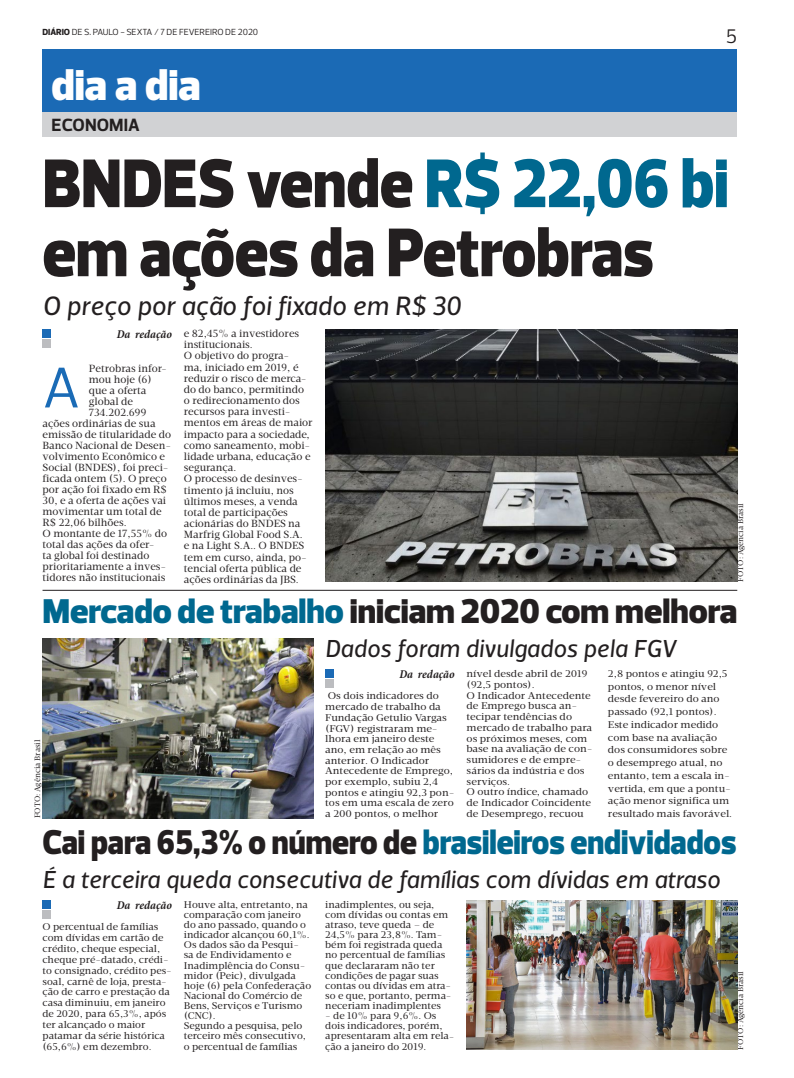
<style>
.page{position:relative;width:794px;height:1078px;background:#fff}
.page>*{position:absolute;margin:0;border:0;box-sizing:border-box;transform-origin:0 0}
.t1{font:900 70px/69px "Prelo";color:#231f20;scale:.9 1}
.t2{font:58px "Prelo";color:#1a6bb6}
.t3{font:900 44px "Prelo";color:#fff}
.t4{font:900 35px "Prelo";color:#00688f;scale:.91 1}
.t5{font:900 35px "Prelo";color:#231f20}
.t6{font:italic 27px "Velino Sans";color:#231f20}
.t7{font:italic 25px "Velino Sans";color:#231f20}
.t8{font:20px "Prelo";color:#231f20}
.t9{font:700 18px "Prelo";color:#231f20}
.t10{font:italic 700 condensed 12px "Minion Pro";letter-spacing:-.005em;color:#231f20}
.t11{font:10.6px/11.2px "Velino Text";color:#231f20}
.t12{font:10px/10.1px "Velino Text";color:#231f20}
.t13{font:10px/10.8px "Velino Text";color:#231f20;scale:1.07 1}
.t14{font:9px "Prelo";color:#231f20}
.t15{font:8px "Velino Text";color:#231f20}
.s1{font-weight:800}
.s2{color:#00688f}
.s3{color:#231f20}
</style>
<div class="page">
<div style="left:43px;top:112px;width:694px;height:25px;background:#d1d2d4"></div>
<hr style="left:43px;top:590px;width:694px;height:1px;background:#231f20">
<div style="left:43px;top:339px;width:8px;height:8px;background:#bcbdc0"></div>
<div style="left:43px;top:329px;width:8px;height:8px;background:#1b6ab5"></div>
<div style="left:325px;top:679px;width:8px;height:9px;background:#bcbdc0"></div>
<div style="left:325px;top:669px;width:8px;height:8px;background:#1b6ab5"></div>
<div style="left:43px;top:910px;width:8px;height:8px;background:#bcbdc0"></div>
<div style="left:43px;top:900px;width:8px;height:8px;background:#1b6ab5"></div>
<img style="left:325px;top:329px;width:412px;height:252px">
<img style="left:43px;top:638px;width:270px;height:180px">
<img style="left:466px;top:900px;width:271px;height:149px">
<div style="left:43px;top:50px;width:694px;height:62px;background:#1b6ab5"></div>
<p class="t14" style="left:43px;top:27px;width:217px"><span class="s1">DIÁRIO</span> DE S. PAULO - SEXTA / 7 DE FEVEREIRO DE 2020</p>
<h3 class="t3" style="left:51px;top:58px;width:151px">dia a dia</h3>
<h3 class="t8" style="left:726px;top:24px;width:13px">5</h3>
<h3 class="t9" style="left:52px;top:114px;width:90px">ECONOMIA</h3>
<h1 class="t1" style="left:43px;top:149px;width:764px">BNDES vende <span class="s2">R$ 22,06 bi </span>em ações da Petrobras</h1>
<h3 class="t6" style="left:43px;top:290px;width:420px">O preço por ação foi fixado em R$ 30</h3>
<p class="t10" style="left:117px;top:325px;width:57px">Da redação</p>
<h2 class="t2" style="left:43px;top:352px;width:39px">A</h2>
<p class="t11" style="left:89px;top:363px;width:80px">Petrobras infor-</p>
<p class="t11" style="left:89px;top:374px;width:64px">mou hoje (6)</p>
<p class="t11" style="left:89px;top:385px;width:59px">que a oferta</p>
<p class="t11" style="left:89px;top:396px;width:46px">global de</p>
<p class="t11" style="left:89px;top:407px;width:59px">734.202.699</p>
<p class="t11" style="left:43px;top:418px;width:115px">ações ordinárias de sua</p>
<p class="t11" style="left:43px;top:429px;width:130px">emissão de titularidade do</p>
<p class="t11" style="left:43px;top:440px;width:130px">Banco Nacional de Desen-</p>
<p class="t11" style="left:43px;top:451px;width:124px">volvimento Econômico e</p>
<p class="t11" style="left:43px;top:462px;width:128px">Social (BNDES), foi preci-</p>
<p class="t11" style="left:43px;top:473px;width:126px">ficada ontem (5). O preço</p>
<p class="t11" style="left:43px;top:484px;width:126px">por ação foi fixado em R$</p>
<p class="t11" style="left:43px;top:495px;width:125px">30, e a oferta de ações vai</p>
<p class="t11" style="left:43px;top:506px;width:121px">movimentar um total de</p>
<p class="t11" style="left:43px;top:517px;width:86px">R$ 22,06 bilhões.</p>
<p class="t11" style="left:43px;top:528px;width:126px">O montante de 17,55% do</p>
<p class="t11" style="left:43px;top:539px;width:114px">total das ações da ofer-</p>
<p class="t11" style="left:43px;top:550px;width:108px">ta global foi destinado</p>
<p class="t11" style="left:43px;top:561px;width:125px">prioritariamente a inves-</p>
<p class="t11" style="left:43px;top:572px;width:125px">tidores não institucionais</p>
<p class="t11" style="left:184px;top:328px;width:130px">e 82,45% a investidores institucionais.<br>O objetivo do progra-<br>ma, iniciado em 2019, é reduzir o risco de merca&shy;do do banco, permitindo o redirecionamento dos recursos para investi&shy;mentos em áreas de maior impacto para a sociedade, como saneamento, mobi&shy;lidade urbana, educação e segurança.<br>O processo de desinves&shy;timento já incluiu, nos últimos meses, a venda total de participações acionárias do BNDES na<br>Marfrig Global Food S.A.<br>e na Light S.A.. O BNDES tem em curso, ainda, po&shy;tencial oferta pública de ações ordinárias da JBS.</p>
<p class="t15" style="left:735px;top:581px;width:80px;rotate:-90deg">FOTO: Agência Brasil</p>
<h3 class="t5" style="left:43px;top:590px;width:696px"><span class="s2">Mercado de trabalho</span> iniciam 2020 com melhora</h3>
<p class="t15" style="left:33px;top:818px;width:80px;rotate:-90deg">FOTO: Agência Brasil</p>
<h3 class="t7" style="left:325px;top:633px;width:352px">Dados foram divulgados pela FGV</h3>
<p class="t10" style="left:399px;top:666px;width:57px">Da redação</p>
<p class="t13" style="left:325px;top:690px;width:122px">Os dois indicadores do mercado de trabalho da<br>Fundação Getulio Vargas (FGV) registraram me&shy;lhora em janeiro deste ano, em relação ao mês anterior. O Indicador<br>Antecedente de Emprego, por exemplo, subiu 2,4 pontos e atingiu 92,3 pon&shy;tos em uma escala de zero a 200 pontos, o melhor</p>
<p class="t13" style="left:466px;top:668px;width:119px">nível desde abril de 2019 (92,5 pontos).<br>O Indicador Antecedente de Emprego busca an&shy;tecipar tendências do mercado de trabalho para os próximos meses, com base na avaliação de con&shy;sumidores e de empre&shy;sários da indústria e dos serviços.<br>O outro índice, chamado de Indicador Coincidente de Desemprego, recuou</p>
<p class="t13" style="left:608px;top:667px;width:118px;line-height:12.7px">2,8 pontos e atingiu 92,5 pontos, o menor nível desde fevereiro do ano passado (92,1 pontos).<br>Este indicador medido com base na avaliação dos consumidores sobre o desemprego atual, no entanto, tem a escala in&shy;vertida, em que a pontu&shy;ação menor significa um resultado mais favorável.</p>
<h3 class="t4" style="left:43px;top:820px;width:764px"><span class="s3">Cai para 65,3% o número de</span> brasileiros endividados</h3>
<h3 class="t7" style="left:43px;top:864px;width:679px">É a terceira queda consecutiva de famílias com dívidas em atraso</h3>
<p class="t10" style="left:117px;top:896px;width:57px">Da redação</p>
<p class="t12" style="left:43px;top:921px;width:131px;line-height:10.8px">O percentual de famílias com dívidas em cartão de crédito, cheque especial, cheque pré-datado, crédi&shy;to consignado, crédito pes&shy;soal, carnê de loja, presta&shy;ção de carro e prestação da casa diminuiu, em janeiro de 2020, para 65,3%, após ter alcançado o maior patamar da série histórica (65,6%) em dezembro.</p>
<p class="t12" style="left:184px;top:899px;width:129px">Houve alta, entretanto, na comparação com janeiro do ano passado, quando o indicador alcançou 60,1%.<br>Os dados são da Pesqui&shy;sa de Endividamento e<br>Inadimplência do Consu&shy;midor (Peic), divulgada hoje (6) pela Confederação<br>Nacional do Comércio de<br>Bens, Serviços e Turismo (CNC).<br>Segundo a pesquisa, pelo terceiro mês consecutivo, o percentual de famílias</p>
<p class="t12" style="left:325px;top:899px;width:128px">inadimplentes, ou seja, com dívidas ou contas em atraso, teve queda – de<br>24,5% para 23,8%. Tam&shy;bém foi registrada queda no percentual de famílias que declararam não ter condições de pagar suas contas ou dívidas em atra&shy;so e que, portanto, perma&shy;neceriam inadimplentes</p>
<p class="t12" style="left:325px;top:1010px;width:131px">- de 10% para 9,6%. Os dois indicadores, porém, apresentaram alta em rela&shy;ção a janeiro do 2019.</p>
<p class="t15" style="left:735px;top:1049px;width:80px;rotate:-90deg">FOTO: Agência Brasil</p>
</div>
